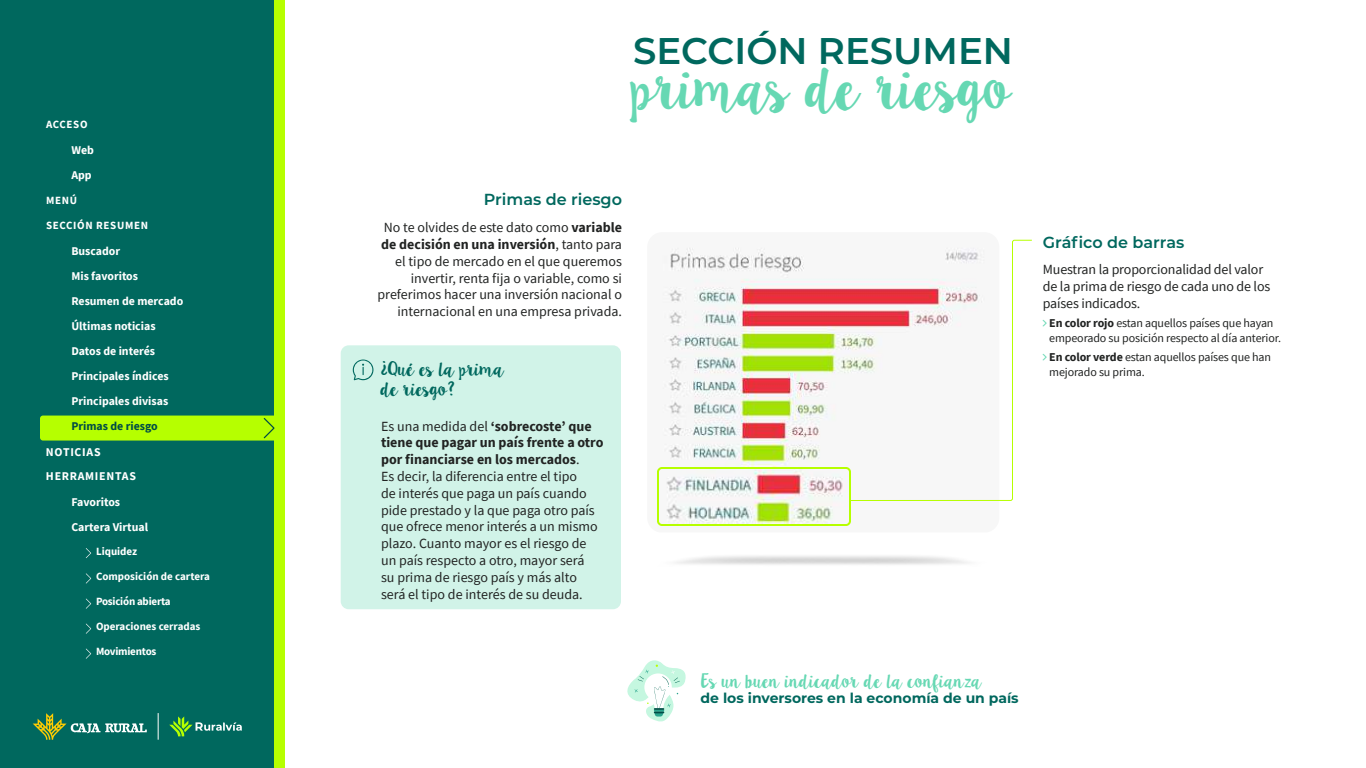
<style>
.page{position:relative;width:1366px;height:768px;background:#fff}
.page>*{position:absolute;margin:0;border:0;box-sizing:border-box;transform-origin:0 0}
.t1{font:49.5px "Lilly Belle";color:#66d8b3}
.t2{font:600 37.1px "Montserrat";color:#00685e}
.t3{font:16px "Lilly Belle";color:#66d8b3}
.t4{font:600 16px "Montserrat";color:#00685e}
.t5{font:16px "Lilly Belle";color:#00685e}
.t6{font:14px/16.8px "Source Sans Pro";color:#212322}
.t7{font:700 14px "Montserrat";color:#00685e}
.t8{font:12px/14.4px "Source Sans Pro";letter-spacing:-.01em;color:#212322}
.t9{font:700 11.8px "Source Sans Pro";color:#fff}
.t10{font:700 11.8px "Source Sans Pro";letter-spacing:.06em;color:#fff}
.t11{font:700 11.8px "Source Sans Pro";color:#004c45}
.t12{font:700 11px "Source Sans Pro";color:#fff}
.t13{font:700 11px "Source Sans Pro";letter-spacing:-.02em;color:#fff}
.t14{font:700 11px "Source Sans Pro";letter-spacing:.06em;color:#fff}
.s1{font-weight:700}
</style>
<div class="page">
<div style="left:0;top:0;width:280px;height:768px;background:#00685e"></div>
<div style="left:274px;top:0;width:12px;height:768px;background:#b6ff00"></div>
<svg style="left:169px;top:716px;width:73px;height:20px"></svg>
<svg style="left:158px;top:713px;width:1px;height:27px"></svg>
<svg style="left:33px;top:713px;width:114px;height:27px"></svg>
<svg style="left:86px;top:573px;width:5px;height:11px"></svg>
<svg style="left:86px;top:624px;width:5px;height:10px"></svg>
<svg style="left:86px;top:548px;width:5px;height:10px"></svg>
<svg style="left:86px;top:599px;width:5px;height:10px"></svg>
<svg style="left:86px;top:649px;width:5px;height:10px"></svg>
<div style="left:40px;top:416px;width:235px;height:25px;background:#b6ff00"></div>
<img style="left:663px;top:247px;width:186px;height:220px">
<div style="left:341px;top:345px;width:280px;height:264px;background:#d1f3e8;border-radius:8px"></div>
<svg style="left:353px;top:360px;width:20px;height:20px"></svg>
<svg style="left:627px;top:660px;width:59px;height:62px"></svg>
<svg style="left:849px;top:239px;width:183px;height:262px"></svg>
<img style="left:666px;top:470px;width:179px;height:53px">
<div style="left:657px;top:467px;width:194px;height:59px;border:2px solid #b6ff00;border-radius:4px"></div>
<p class="t12" style="left:46px;top:117px;width:43px">ACCESO</p>
<p class="t9" style="left:71px;top:142px;width:24px">Web</p>
<p class="t9" style="left:71px;top:167px;width:22px">App</p>
<p class="t12" style="left:46px;top:193px;width:33px">MENÚ</p>
<p class="t14" style="left:46px;top:218px;width:104px">SECCIÓN RESUMEN</p>
<p class="t9" style="left:71px;top:243px;width:50px">Buscador</p>
<p class="t9" style="left:71px;top:268px;width:68px">Mis favoritos</p>
<p class="t9" style="left:71px;top:293px;width:113px">Resumen de mercado</p>
<p class="t9" style="left:71px;top:318px;width:86px">Últimas noticias</p>
<p class="t9" style="left:71px;top:343px;width:85px">Datos de interés</p>
<p class="t9" style="left:71px;top:368px;width:99px">Principales índices</p>
<p class="t9" style="left:71px;top:393px;width:98px">Principales divisas</p>
<p class="t11" style="left:71px;top:419px;width:88px">Primas de riesgo</p>
<p class="t10" style="left:46px;top:444px;width:56px">NOTICIAS</p>
<p class="t10" style="left:46px;top:469px;width:91px">HERRAMIENTAS</p>
<p class="t9" style="left:71px;top:494px;width:50px">Favoritos</p>
<p class="t9" style="left:71px;top:519px;width:78px">Cartera Virtual</p>
<p class="t12" style="left:96px;top:544px;width:43px">Liquidez</p>
<p class="t12" style="left:96px;top:569px;width:115px">Composición de cartera</p>
<p class="t13" style="left:96px;top:594px;width:76px">Posición abierta</p>
<p class="t12" style="left:96px;top:619px;width:106px">Operaciones cerradas</p>
<p class="t13" style="left:96px;top:644px;width:62px">Movimientos</p>
<h2 class="t2" style="left:633px;top:24px;width:381px">SECCIÓN RESUMEN</h2>
<h1 class="t1" style="left:634px;top:51px;width:380px">primas de riesgo</h1>
<p class="t4" style="left:484px;top:188px;width:140px">Primas de riesgo</p>
<p class="t6" style="left:378px;top:219px;width:246px;text-align:right">No te olvides de este dato como <span class="s1">variable de decisión en una inversión</span>, tanto para el tipo de mercado en el que queremos invertir, renta fija o variable, como si preferimos hacer una inversión nacional o internacional en una empresa privada.</p>
<p class="t4" style="left:1043px;top:231px;width:143px">Gráfico de barras</p>
<p class="t6" style="left:1043px;top:261px;width:229px">Muestran la proporcionalidad del valor de la prima de riesgo de cada uno de los países indicados.</p>
<p class="t8" style="left:1049px;top:316px;width:233px"><span class="s1">En color rojo</span> estan aquellos países que hayan empeorado su posición respecto al día anterior.</p>
<p class="t8" style="left:1049px;top:350px;width:223px"><span class="s1">En color verde</span> estan aquellos países que han</p>
<p class="t5" style="left:381px;top:357px;width:125px">¿Qué es la prima</p>
<p class="t8" style="left:1049px;top:364px;width:97px">mejorado su prima.</p>
<p class="t5" style="left:381px;top:377px;width:76px">de riesgo?</p>
<p class="t6" style="left:381px;top:417px;width:224px">Es una medida del <span class="s1">‘sobrecoste’ que tiene que pagar un país frente a otro por financiarse en los mercados</span>.<br>Es decir, la diferencia entre el tipo<br>de interés que paga un país cuando pide prestado y la que paga otro país que ofrece menor interés a un mismo plazo. Cuanto mayor es el riesgo de un país respecto a otro, mayor será<br>su prima de riesgo país y más alto será el tipo de interés de su deuda.</p>
<p class="t3" style="left:701px;top:669px;width:283px">Es un buen indicador de la confianza</p>
<p class="t7" style="left:701px;top:688px;width:320px">de los inversores en la economía de un país</p>
</div>
